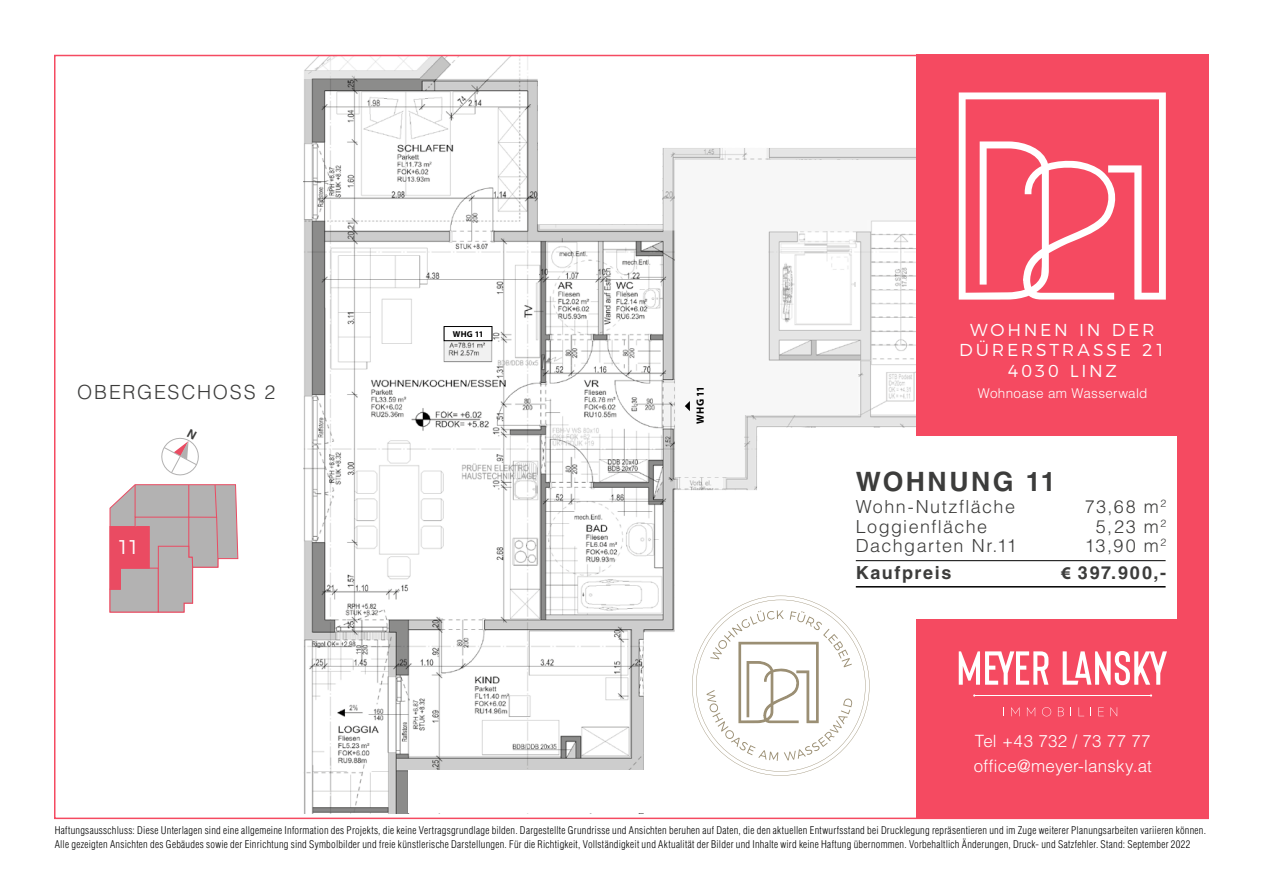
<style>
.page{position:relative;width:1263px;height:893px;background:#fff}
.page>*{position:absolute;margin:0;border:0;box-sizing:border-box;transform-origin:0 0}
.t1{font:700 26.7px "Helvetica";letter-spacing:.09em;color:#3c3c3b}
.t2{font:700 19.8px "Valentino";color:#fff}
.t3{font:300 19.5px "Helvetica";letter-spacing:.09em;color:#3c3c3b}
.t4{font:300 18px "Helvetica";letter-spacing:.075em;color:#3c3c3b}
.t5{font:700 18px "Helvetica";letter-spacing:.09em;color:#3c3c3b}
.t6{font:700 17.25px/20.7px "Valentino";letter-spacing:.155em;color:#fff;text-align:center}
.t7{font:300 16.95px/25.5px "Helvetica";letter-spacing:.01em;color:#fff}
.t8{font:300 13.5px "Helvetica";letter-spacing:.02em;color:#fff}
.t9{font:700 10.5px "Myriad Pro";color:#000}
.t10{font:300 condensed 10.35px/13.5px "Helvetica";letter-spacing:.025em;color:#000}
.t11{font:700 8.55px "Myriad Pro";color:#000}
.s1{font-family:"Myriad Pro"}
</style>
<div class="page">
<img style="left:303px;top:79px;width:341px;height:734px">
<svg style="left:538px;top:54px;width:505px;height:170px"></svg>
<div style="left:409px;top:770px;width:264px;height:43px;background:#fff"></div>
<svg style="left:644px;top:534px;width:226px;height:160px"></svg>
<svg style="left:272px;top:34px;width:353px;height:45px"></svg>
<svg style="left:539px;top:117px;width:377px;height:417px"></svg>
<div style="left:444px;top:326px;width:48px;height:15px;background:#fff"></div>
<div style="left:444px;top:326px;width:48px;height:15px;border:1px solid #000"></div>
<svg style="left:685px;top:401px;width:5px;height:10px"></svg>
<div style="left:916px;top:55px;width:293px;height:764px;background:#f54a61"></div>
<svg style="left:959px;top:92px;width:207px;height:208px"></svg>
<svg style="left:1063px;top:651px;width:104px;height:34px"></svg>
<svg style="left:959px;top:651px;width:89px;height:34px"></svg>
<svg style="left:1011px;top:707px;width:8px;height:9px"></svg>
<svg style="left:1027px;top:707px;width:8px;height:9px"></svg>
<svg style="left:1042px;top:707px;width:9px;height:9px"></svg>
<svg style="left:1058px;top:707px;width:6px;height:9px"></svg>
<svg style="left:1078px;top:707px;width:6px;height:9px"></svg>
<svg style="left:1098px;top:707px;width:6px;height:9px"></svg>
<svg style="left:1110px;top:707px;width:7px;height:9px"></svg>
<hr style="left:974px;top:695px;width:176px;height:1px;background:#fff">
<svg style="left:109px;top:484px;width:129px;height:129px"></svg>
<div style="left:848px;top:436px;width:329px;height:182px;background:#fff"></div>
<hr style="left:856px;top:560px;width:309px;height:1px;background:#000">
<hr style="left:856px;top:586px;width:309px;height:1px;background:#000">
<svg style="left:692px;top:596px;width:177px;height:180px"></svg>
<svg style="left:161px;top:437px;width:38px;height:39px"></svg>
<h3 class="t3" style="left:77px;top:380px;width:200px">OBERGESCHOSS 2</h3>
<h2 class="t2" style="left:117px;top:531px;width:24px">11</h2>
<p class="t11" style="left:453px;top:328px;width:32px">WHG 11</p>
<p class="t9" style="left:693px;top:424px;width:39px;rotate:-90deg">WHG 11</p>
<h3 class="t6" style="left:959px;top:318px;width:208px">WOHNEN IN DER<br>DÜRERSTRASSE 21<br>4030 LINZ</h3>
<h3 class="t8" style="left:978px;top:384px;width:171px">Wohnoase am Wasserwald</h3>
<h1 class="t1" style="left:856px;top:465px;width:201px">WOHNUNG 11</h1>
<h3 class="t4" style="left:856px;top:496px;width:161px">Wohn-Nutzfläche</h3>
<h3 class="t4" style="left:1085px;top:496px;width:83px">73,68 m<sup>2</sup></h3>
<h3 class="t4" style="left:856px;top:515px;width:133px">Loggienfläche</h3>
<h3 class="t4" style="left:1096px;top:515px;width:72px">5,23 m<sup>2</sup></h3>
<h3 class="t4" style="left:856px;top:535px;width:162px">Dachgarten Nr.11</h3>
<h3 class="t4" style="left:1085px;top:535px;width:83px">13,90 m<sup>2</sup></h3>
<h3 class="t5" style="left:856px;top:562px;width:97px">Kaufpreis</h3>
<h3 class="t5" style="left:1061px;top:562px;width:107px"><span class="s1">€</span> 397.900,-</h3>
<h3 class="t7" style="left:974px;top:728px;width:180px">Tel +43 732 / 73 77 77 office@meyer-lansky.at</h3>
<p class="t10" style="left:55px;top:824px;width:1153px">Haftungsausschluss: Diese Unterlagen sind eine allgemeine Information des Projekts, die keine Vertragsgrundlage bilden. Dargestellte Grundrisse und Ansichten beruhen auf Daten, die den aktuellen Entwurfsstand bei Drucklegung repräsentieren und im Zuge weiterer Planungsarbeiten variieren können.<br>Alle gezeigten Ansichten des Gebäudes sowie der Einrichtung sind Symbolbilder und freie künstlerische Darstellungen. Für die Richtigkeit, Vollständigkeit und Aktualität der Bilder und Inhalte wird keine Haftung übernommen. Vorbehaltlich Änderungen, Druck- und Satzfehler. Stand: September 2022</p>
</div>
